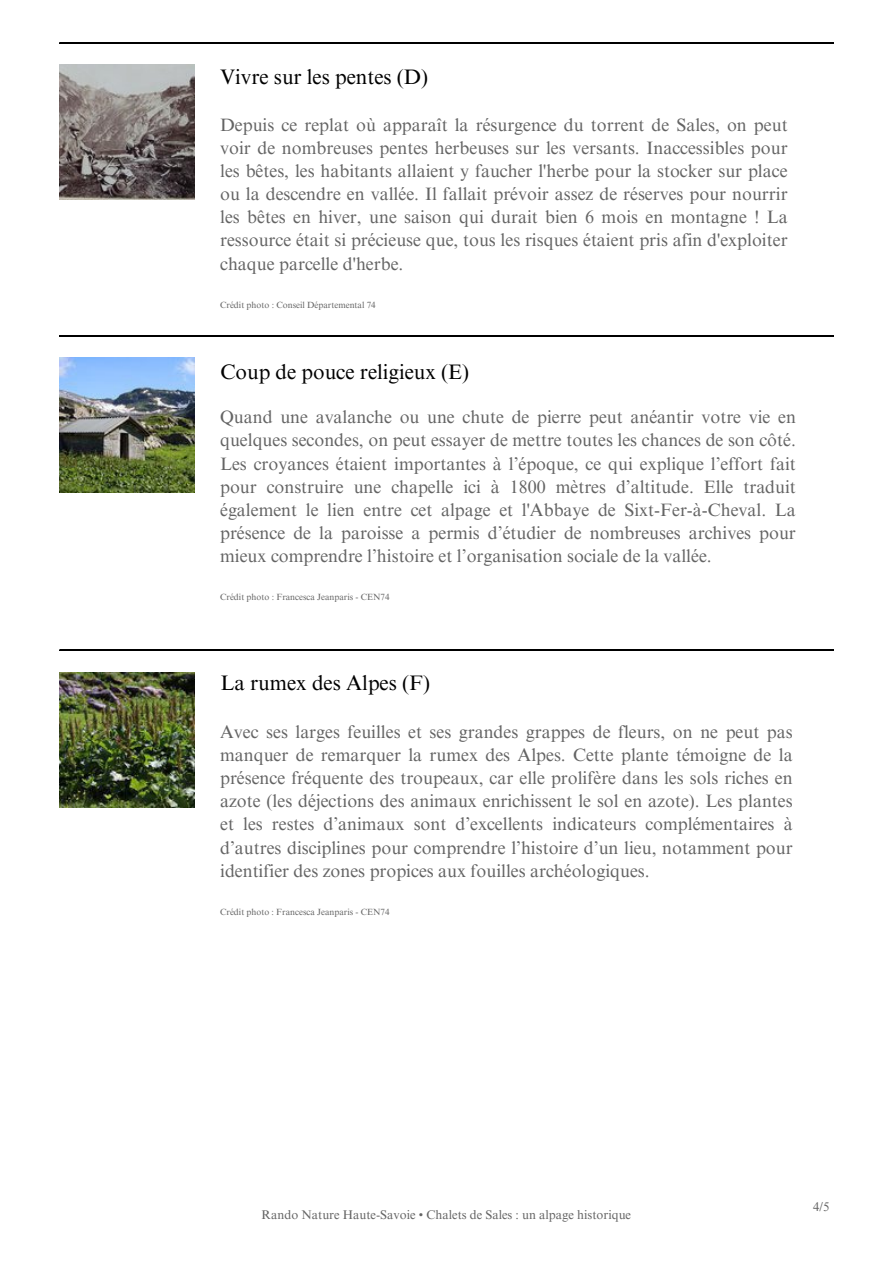
<style>
.page{position:relative;width:893px;height:1264px;background:#fff}
.page>*{position:absolute;margin:0;border:0;box-sizing:border-box;transform-origin:0 0}
.t1{font:21px "Times NRMT Pro";color:#000}
.t2{font:18px/23.1px "Times NRMT Pro";color:#646464;text-align:justify}
.t3{font:12.6px "Times NRMT Pro";color:#646464}
.t4{font:9px "Times NRMT Pro";color:#646464}
</style>
<div class="page">
<hr style="left:60px;top:42px;width:773px;height:2px;background:#000">
<svg style="left:60px;top:335px;width:773px;height:1px"></svg>
<hr style="left:60px;top:649px;width:773px;height:2px;background:#000">
<img style="left:60px;top:65px;width:135px;height:135px">
<img style="left:60px;top:358px;width:135px;height:134px">
<img style="left:60px;top:672px;width:135px;height:135px">
<p class="t1" style="left:220px;top:68px;width:209px">Vivre sur les pentes (D)</p>
<p class="t2" style="left:220px;top:115px;width:569px">Depuis ce replat où apparaît la résurgence du torrent de Sales, on peut voir de nombreuses pentes herbeuses sur les versants. Inaccessibles pour les bêtes, les habitants allaient y faucher l'herbe pour la stocker sur place ou la descendre en vallée. Il fallait prévoir assez de réserves pour nourrir les bêtes en hiver, une saison qui durait bien 6 mois en montagne ! La ressource était si précieuse que, tous les risques étaient pris afin d'exploiter chaque parcelle d'herbe.</p>
<p class="t4" style="left:220px;top:301px;width:157px">Crédit photo : Conseil Départemental 74</p>
<p class="t1" style="left:220px;top:364px;width:250px">Coup de pouce religieux (E)</p>
<p class="t2" style="left:220px;top:408px;width:577px">Quand une avalanche ou une chute de pierre peut anéantir votre vie en quelques secondes, on peut essayer de mettre toutes les chances de son côté.<br>Les croyances étaient importantes à l’époque, ce qui explique l’effort fait pour construire une chapelle ici à 1800 mètres d’altitude. Elle traduit également le lien entre cet alpage et l'Abbaye de Sixt-Fer-à-Cheval. La présence de la paroisse a permis d’étudier de nombreuses archives pour mieux comprendre l’histoire et l’organisation sociale de la vallée.</p>
<p class="t4" style="left:220px;top:594px;width:171px">Crédit photo : Francesca Jeanparis - CEN74</p>
<p class="t1" style="left:220px;top:675px;width:211px">La rumex des Alpes (F)</p>
<p class="t2" style="left:220px;top:722px;width:574px">Avec ses larges feuilles et ses grandes grappes de fleurs, on ne peut pas manquer de remarquer la rumex des Alpes. Cette plante témoigne de la présence fréquente des troupeaux, car elle prolifère dans les sols riches en azote (les déjections des animaux enrichissent le sol en azote). Les plantes et les restes d’animaux sont d’excellents indicateurs complémentaires à d’autres disciplines pour comprendre l’histoire d’un lieu, notamment pour identifier des zones propices aux fouilles archéologiques.</p>
<p class="t4" style="left:220px;top:908px;width:171px">Crédit photo : Francesca Jeanparis - CEN74</p>
<p class="t3" style="left:261px;top:1209px;width:371px">Rando Nature Haute-Savoie • Chalets de Sales : un alpage historique</p>
<p class="t3" style="left:813px;top:1202px;width:18px">4/5</p>
</div>
